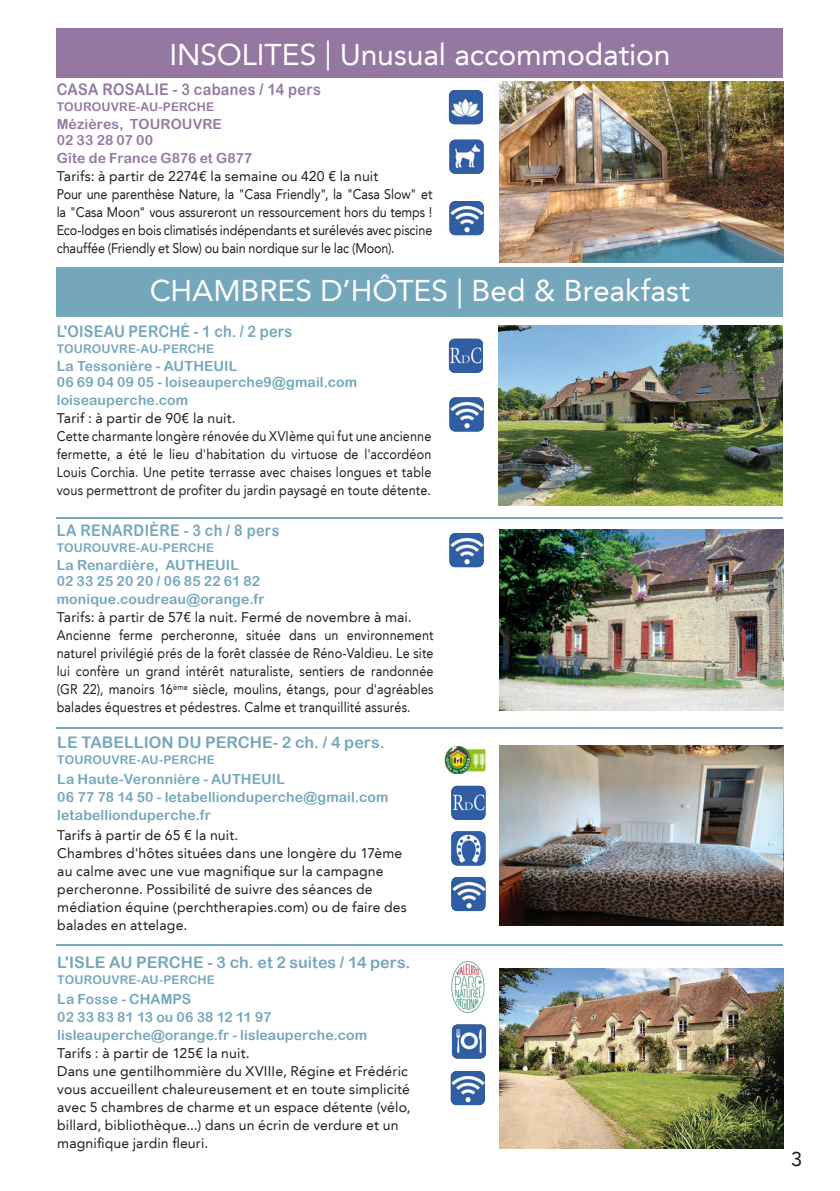
<style>
.page{position:relative;width:840px;height:1191px;background:#fff}
.page>*{position:absolute;margin:0;border:0;box-sizing:border-box;transform-origin:0 0}
.t1{font:30px "Avenir LT";color:#fff}
.t2{font:20px "Avenir LT";color:#231f20}
.Texte_Hébergements{font:16px "Arial Rounded MT Bold";letter-spacing:.005em;color:#75a7bc}
.Texte_Hébergements-2{font:16px "Arial Rounded MT Bold";letter-spacing:.02em;color:#9478a2;scale:.9 1}
.Texte_Hébergements-3{font:16px "Arial Rounded MT Bold";letter-spacing:.005em;color:#75a7bc;scale:.9 1}
.Texte_Hébergements-4{font:16px "Arial Rounded MT Bold";letter-spacing:.025em;color:#75a7bc;scale:.9 1}
.t3{font:14px/18px "Avenir LT";letter-spacing:.01em;color:#231f20;text-align:justify;scale:.9 1}
.t4{font:14px/18px "Avenir LT";letter-spacing:.01em;color:#231f20}
.t5{font:14px "Arial Rounded MT Bold";letter-spacing:.005em;color:#75a7bc}
.t6{font:14px "Arial Rounded MT Bold";letter-spacing:.005em;color:#9478a2}
.Texte_Hébergements-5{font:12px "Arial Rounded MT Bold";letter-spacing:.01em;color:#75a7bc}
.Texte_Hébergements-6{font:12px "Arial Rounded MT Bold";letter-spacing:.01em;color:#9478a2}
</style>
<div class="page">
<div style="left:57px;top:28px;width:725px;height:50px;background:#9478a2"></div>
<img style="left:499px;top:82px;width:283px;height:180px">
<img style="left:448px;top:90px;width:34px;height:34px">
<div style="left:57px;top:267px;width:725px;height:50px;background:#75a7bc"></div>
<img style="left:498px;top:325px;width:284px;height:181px">
<img style="left:499px;top:529px;width:283px;height:181px">
<hr style="left:56px;top:517px;width:726px;height:1px;background:#75a7bc">
<hr style="left:57px;top:727px;width:725px;height:1px;background:#75a7bc">
<img style="left:499px;top:745px;width:283px;height:180px">
<img style="left:499px;top:968px;width:283px;height:181px">
<hr style="left:57px;top:944px;width:725px;height:2px;background:#75a7bc">
<img style="left:451px;top:961px;width:33px;height:51px">
<img style="left:449px;top:533px;width:34px;height:34px">
<img style="left:451px;top:877px;width:34px;height:34px">
<img style="left:449px;top:201px;width:34px;height:34px">
<img style="left:449px;top:140px;width:34px;height:34px">
<img style="left:449px;top:397px;width:34px;height:34px">
<img style="left:448px;top:339px;width:34px;height:34px">
<img style="left:444px;top:746px;width:41px;height:28px">
<img style="left:451px;top:786px;width:34px;height:34px">
<img style="left:451px;top:831px;width:34px;height:34px">
<img style="left:451px;top:1024px;width:34px;height:34px">
<img style="left:450px;top:1071px;width:34px;height:34px">
<p class="t1" style="left:169px;top:37px;width:502px">INSOLITES | Unusual accommodation</p>
<p class="Texte_Hébergements-2" style="left:57px;top:80px;width:295px">CASA ROSALIE - 3 cabanes / 14 pers</p>
<p class="Texte_Hébergements-6" style="left:57px;top:100px;width:159px">TOUROUVRE-AU-PERCHE</p>
<p class="t6" style="left:57px;top:116px;width:166px">Mézières, TOUROUVRE</p>
<p class="t6" style="left:57px;top:132px;width:98px">02 33 28 07 00</p>
<p class="t6" style="left:57px;top:150px;width:197px">Gîte de France G876 et G877</p>
<p class="t4" style="left:57px;top:167px;width:323px">Tarifs: à partir de 2274€ la semaine ou 420 € la nuit</p>
<p class="t3" style="left:57px;top:185px;width:418px">Pour une parenthèse Nature, la "Casa Friendly", la "Casa Slow" et la "Casa Moon" vous assureront un ressourcement hors du temps !<br>Eco-lodges en bois climatisés indépendants et surélevés avec piscine chauffée (Friendly et Slow) ou bain nordique sur le lac (Moon).</p>
<p class="t1" style="left:150px;top:273px;width:541px">CHAMBRES D’HÔTES | Bed &amp; Breakfast</p>
<p class="Texte_Hébergements-3" style="left:57px;top:322px;width:263px">L'OISEAU PERCHÉ - 1 ch. / 2 pers</p>
<p class="Texte_Hébergements-5" style="left:57px;top:341px;width:159px">TOUROUVRE-AU-PERCHE</p>
<p class="t5" style="left:57px;top:357px;width:182px">La Tessonière - AUTHEUIL</p>
<p class="t5" style="left:57px;top:373px;width:302px">06 69 04 09 05 - loiseauperche9@gmail.com</p>
<p class="t5" style="left:57px;top:391px;width:133px">loiseauperche.com</p>
<p class="t4" style="left:57px;top:409px;width:180px">Tarif : à partir de 90€ la nuit.</p>
<p class="t3" style="left:57px;top:427px;width:417px">Cette charmante longère rénovée du XVIème qui fut une ancienne fermette, a été le lieu d'habitation du virtuose de l'accordéon Louis Corchia. Une petite terrasse avec chaises longues et table vous permettront de profiter du jardin paysagé en toute détente.</p>
<p class="Texte_Hébergements-4" style="left:57px;top:521px;width:249px">LA RENARDIÈRE - 3 ch / 8 pers</p>
<p class="Texte_Hébergements-5" style="left:57px;top:541px;width:159px">TOUROUVRE-AU-PERCHE</p>
<p class="t5" style="left:57px;top:557px;width:183px">La Renardière, AUTHEUIL</p>
<p class="t5" style="left:57px;top:573px;width:205px">02 33 25 20 20 / 06 85 22 61 82</p>
<p class="t5" style="left:57px;top:591px;width:209px">monique.coudreau@orange.fr</p>
<p class="t4" style="left:57px;top:608px;width:356px">Tarifs: à partir de 57€ la nuit. Fermé de novembre à mai.</p>
<p class="t3" style="left:57px;top:626px;width:420px">Ancienne ferme percheronne, située dans un environnement naturel privilégié prés de la forêt classée de Réno-Valdieu. Le site lui confère un grand intérêt naturaliste, sentiers de randonnée (GR 22), manoirs 16<sup>ème</sup> siècle, moulins, étangs, pour d'agréables balades équestres et pédestres. Calme et tranquillité assurés.</p>
<p class="Texte_Hébergements" style="left:57px;top:732px;width:329px">LE TABELLION DU PERCHE- 2 ch. / 4 pers.</p>
<p class="Texte_Hébergements-5" style="left:57px;top:752px;width:159px">TOUROUVRE-AU-PERCHE</p>
<p class="t5" style="left:57px;top:770px;width:229px">La Haute-Veronnière - AUTHEUIL</p>
<p class="t5" style="left:57px;top:788px;width:332px">06 77 78 14 50 - letabellionduperche@gmail.com</p>
<p class="t5" style="left:57px;top:806px;width:155px">letabellionduperche.fr</p>
<p class="t4" style="left:57px;top:826px;width:182px">Tarifs à partir de 65 € la nuit.</p>
<p class="t4" style="left:57px;top:844px;width:351px">Chambres d'hôtes situées dans une longère du 17ème au calme avec une vue magnifique sur la campagne percheronne. Possibilité de suivre des séances de médiation équine (perchtherapies.com) ou de faire des balades en attelage.</p>
<p class="Texte_Hébergements" style="left:57px;top:952px;width:354px">L'ISLE AU PERCHE - 3 ch. et 2 suites / 14 pers.</p>
<p class="Texte_Hébergements-5" style="left:57px;top:972px;width:159px">TOUROUVRE-AU-PERCHE</p>
<p class="t5" style="left:57px;top:990px;width:135px">La Fosse - CHAMPS</p>
<p class="t5" style="left:57px;top:1008px;width:215px">02 33 83 81 13 ou 06 38 12 11 97</p>
<p class="t5" style="left:57px;top:1026px;width:311px">lisleauperche@orange.fr - lisleauperche.com</p>
<p class="t4" style="left:57px;top:1044px;width:194px">Tarifs : à partir de 125€ la nuit.</p>
<p class="t4" style="left:57px;top:1062px;width:355px">Dans une gentilhommière du XVIIIe, Régine et Frédéric vous accueillent chaleureusement et en toute simplicité avec 5 chambres de charme et un espace détente (vélo, billard, bibliothèque...) dans un écrin de verdure et un magnifique jardin fleuri.</p>
<h2 class="t2" style="left:790px;top:1147px;width:13px">3</h2>
</div>
